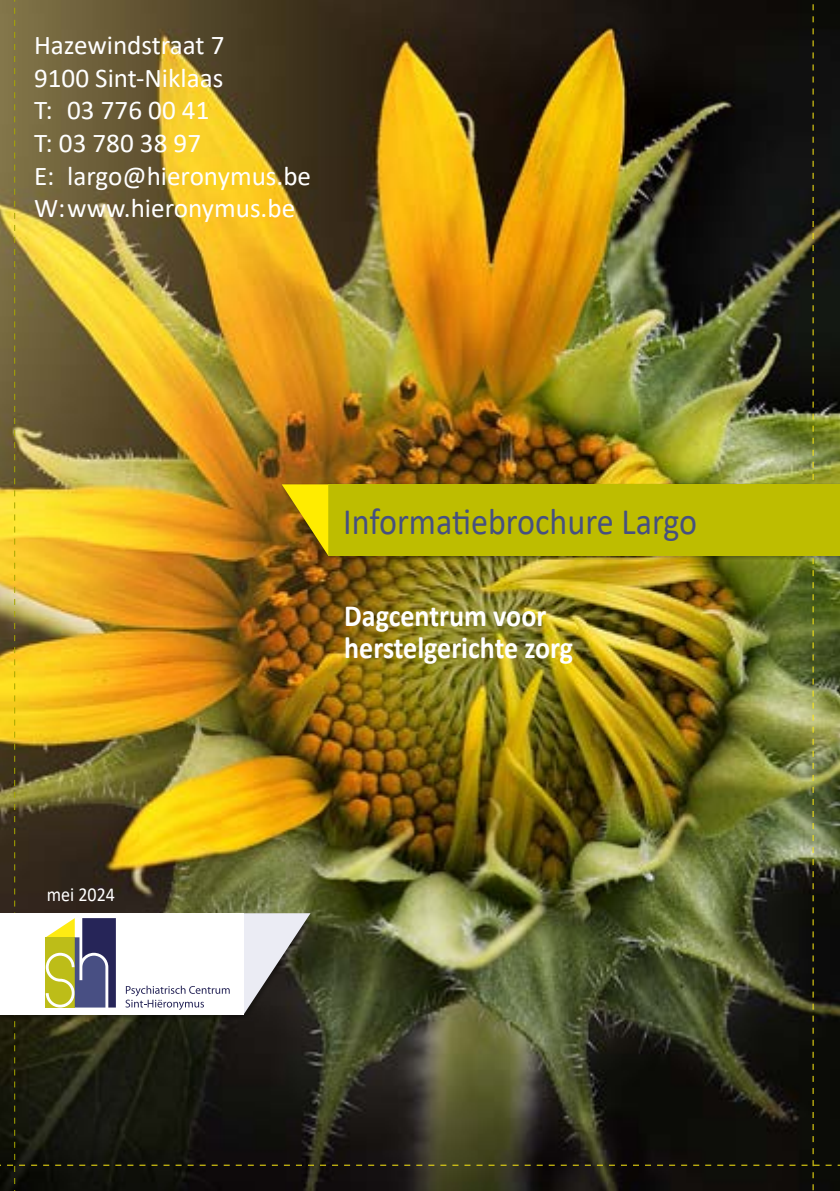
<style>
.page{position:relative;width:840px;height:1191px;background:#fff}
.page>*{position:absolute;margin:0;border:0;box-sizing:border-box;transform-origin:0 0}
.t1{font:37.4px "Calibri";color:#465080;scale:.91 1}
.t2{font:700 30.8px/32px "Calibri";color:#fff;scale:.91 1}
.t3{font:27.2px/32.6px "Calibri";color:#fff}
.t4{font:19.8px "Calibri";color:#fff;scale:.91 1}
</style>
<div class="page">
<img style="left:0;top:0;width:839px;height:1191px">
<p class="t3" style="left:34px;top:28px;width:278px">Hazewindstraat 7<br>9100 Sint-Niklaas<br>T: 03 776 00 41<br>T: 03 780 38 97<br>E: largo@hieronymus.be<br>W:www.hieronymus.be</p>
<p class="t4" style="left:47px;top:880px;width:76px">mei 2024</p>
<h1 class="t1" style="left:343px;top:495px;width:390px">Informatiebrochure Largo</h1>
<p class="t2" style="left:344px;top:599px;width:253px">Dagcentrum voor herstelgerichte zorg</p>
</div>
